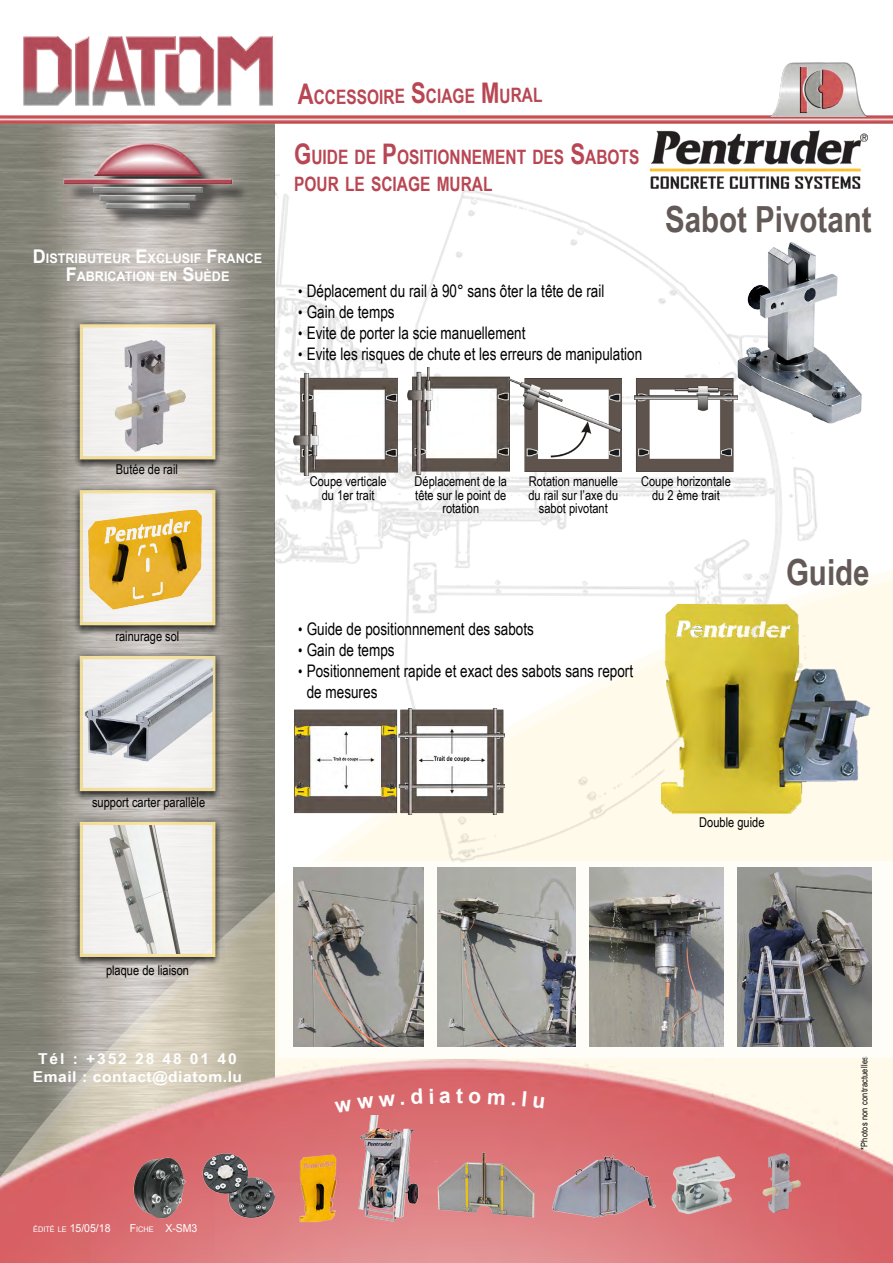
<style>
.page{position:relative;width:893px;height:1263px;background:#fff}
.page>*{position:absolute;margin:0;border:0;box-sizing:border-box;transform-origin:0 0}
.t1{font:700 36px "Arial Narrow";color:#635a57}
.t2{font:700 21px "Arial";color:#fff}
.t3{font:700 19.8px/27px "Arial Narrow";color:#b84653;scale:.95 1}
.t4{font:17.4px/21px "Arial Narrow";color:#000;scale:.95 1}
.t5{font:700 15px/18px "Arial Narrow";letter-spacing:.03em;color:#fff;text-align:center;scale:1.27 1}
.t6{font:13.5px/13.5px "Arial Narrow";color:#000;text-align:center}
.t7{font:700 13.2px/18px "Arial";color:#fff;text-align:center;scale:.95 1}
.t8{font:10.95px "Arial";color:#fff;scale:.95 1}
.t9{font:9px "Arial Narrow";letter-spacing:.025em;color:#000}
.s1{font-size:28.35px}
.s2{font-size:18.9px}
.s3{font-size:15.75px}
.s4{font-size:7.65px}
</style>
<div class="page">
<img style="left:0;top:123px;width:275px;height:431px">
<img style="left:0;top:116px;width:893px;height:7px">
<img style="left:23px;top:36px;width:250px;height:70px">
<div style="left:67px;top:146px;width:183px;height:81px;background:#000;opacity:.75"></div>
<img style="left:62px;top:140px;width:172px;height:71px">
<img style="left:769px;top:62px;width:100px;height:56px">
<div style="left:0;top:556px;width:893px;height:691px;background:#000;opacity:.75"></div>
<img style="left:0;top:1058px;width:893px;height:205px">
<div style="left:70px;top:315px;width:155px;height:154px;background:#000;opacity:.75"></div>
<div style="left:80px;top:324px;width:135px;height:135px;background:#f2f0ef;border:3px solid #ffe997"></div>
<div style="left:70px;top:480px;width:155px;height:155px;background:#000;opacity:.75"></div>
<div style="left:80px;top:490px;width:135px;height:135px;background:#f3f1f1;border:3px solid #ffe997"></div>
<div style="left:70px;top:646px;width:155px;height:155px;background:#000;opacity:.75"></div>
<div style="left:80px;top:656px;width:135px;height:135px;background:#f3f1f1;border:3px solid #ffe997"></div>
<div style="left:70px;top:812px;width:155px;height:154px;background:#000;opacity:.75"></div>
<div style="left:80px;top:822px;width:135px;height:135px;background:#f1f0ef;border:3px solid #ffe997"></div>
<img style="left:651px;top:130px;width:217px;height:59px">
<img style="left:797px;top:65px;width:48px;height:51px">
<svg style="left:279px;top:861px;width:614px;height:197px"></svg>
<img style="left:275px;top:163px;width:582px;height:726px">
<img style="left:707px;top:237px;width:155px;height:193px">
<img style="left:648px;top:581px;width:227px;height:256px">
<img style="left:294px;top:709px;width:210px;height:106px">
<img style="left:294px;top:373px;width:104px;height:102px">
<img style="left:408px;top:368px;width:102px;height:106px">
<img style="left:509px;top:378px;width:113px;height:93px">
<img style="left:634px;top:378px;width:103px;height:93px">
<img style="left:294px;top:868px;width:130px;height:178px">
<img style="left:437px;top:868px;width:138px;height:178px">
<img style="left:90px;top:340px;width:119px;height:116px">
<img style="left:83px;top:510px;width:129px;height:102px">
<img style="left:83px;top:659px;width:130px;height:106px">
<img style="left:737px;top:868px;width:134px;height:178px">
<img style="left:589px;top:868px;width:134px;height:178px">
<img style="left:133px;top:1157px;width:52px;height:61px">
<img style="left:203px;top:1151px;width:72px;height:68px">
<img style="left:290px;top:1154px;width:50px;height:68px">
<img style="left:435px;top:1151px;width:102px;height:68px">
<img style="left:550px;top:1151px;width:107px;height:68px">
<img style="left:671px;top:1156px;width:65px;height:59px">
<img style="left:749px;top:1151px;width:64px;height:65px">
<img style="left:355px;top:1116px;width:66px;height:106px">
<img style="left:105px;top:825px;width:85px;height:129px">
<svg style="left:335px;top:1094px;width:69px;height:19px"></svg>
<svg style="left:411px;top:1089px;width:11px;height:15px"></svg>
<svg style="left:430px;top:1088px;width:3px;height:15px"></svg>
<svg style="left:440px;top:1092px;width:10px;height:11px"></svg>
<svg style="left:469px;top:1092px;width:12px;height:12px"></svg>
<svg style="left:488px;top:1092px;width:17px;height:13px"></svg>
<svg style="left:512px;top:1091px;width:15px;height:15px"></svg>
<svg style="left:533px;top:1096px;width:11px;height:12px"></svg>
<p class="t3" style="left:297px;top:84px;width:259px;rotate:-1deg"><span class="s1">A</span>CCESSOIRE <span class="s1">S</span>CIAGE <span class="s1">M</span>URAL</p>
<p class="t7" style="left:33px;top:250px;width:243px"><span class="s2">D</span>ISTRIBUTEUR <span class="s2">E</span>XCLUSIF <span class="s2">F</span>RANCE<br><span class="s2">F</span>ABRICATION EN <span class="s2">S</span>UÈDE</p>
<p class="t3" style="left:294px;top:143px;width:365px"><span class="s1">G</span>UIDE DE <span class="s1">P</span>OSITIONNEMENT DES <span class="s1">S</span>ABOTS<br>POUR LE SCIAGE MURAL</p>
<p class="t4" style="left:298px;top:280px;width:324px"><span class="s3">•</span> Déplacement du rail à 90° sans ôter la tête de rail</p>
<p class="t4" style="left:298px;top:301px;width:103px"><span class="s3">•</span> Gain de temps</p>
<p class="t4" style="left:298px;top:322px;width:241px"><span class="s3">•</span> Evite de porter la scie manuellement</p>
<p class="t4" style="left:298px;top:343px;width:364px"><span class="s3">•</span> Evite les risques de chute et les erreurs de manipulation</p>
<h1 class="t1" style="left:665px;top:192px;width:208px">Sabot Pivotant</h1>
<p class="t6" style="left:116px;top:462px;width:64px">Butée de rail</p>
<p class="t6" style="left:115px;top:629px;width:65px">rainurage sol</p>
<p class="t6" style="left:92px;top:795px;width:115px">support carter parallèle</p>
<p class="t6" style="left:310px;top:474px;width:78px">Coupe verticale du 1er trait</p>
<p class="t6" style="left:415px;top:474px;width:94px">Déplacement de la tête sur le point de rotation</p>
<p class="t6" style="left:528px;top:474px;width:91px">Rotation manuelle du rail sur l’axe du sabot pivotant</p>
<p class="t6" style="left:641px;top:474px;width:91px">Coupe horizontale du 2 ème trait</p>
<p class="t4" style="left:298px;top:618px;width:250px"><span class="s3">•</span> Guide de positionnnement des sabots</p>
<p class="t4" style="left:298px;top:639px;width:103px"><span class="s3">•</span> Gain de temps</p>
<p class="t4" style="left:307px;top:660px;width:345px;text-indent:-9px"><span class="s3">•</span> Positionnement rapide et exact des sabots sans report de mesures</p>
<h1 class="t1" style="left:786px;top:545px;width:85px">Guide</h1>
<p class="t6" style="left:699px;top:815px;width:67px">Double guide</p>
<p class="t6" style="left:106px;top:963px;width:85px">plaque de liaison</p>
<p class="t5" style="left:33px;top:1049px;width:166px">Tél : +352 28 48 01 40<br>Email : contact@diatom.lu</p>
<p class="t9" style="left:858px;top:1150px;width:95px;rotate:-90deg">*Photos non contractuelles</p>
<p class="t2" style="left:456px;top:1082px;width:9px">t</p>
<p class="t8" style="left:33px;top:1221px;width:83px"><span class="s4">ÉDITÉ LE</span> 15/05/18</p>
<p class="t8" style="left:130px;top:1221px;width:73px">F<span class="s4">ICHE</span> X-SM3</p>
</div>
